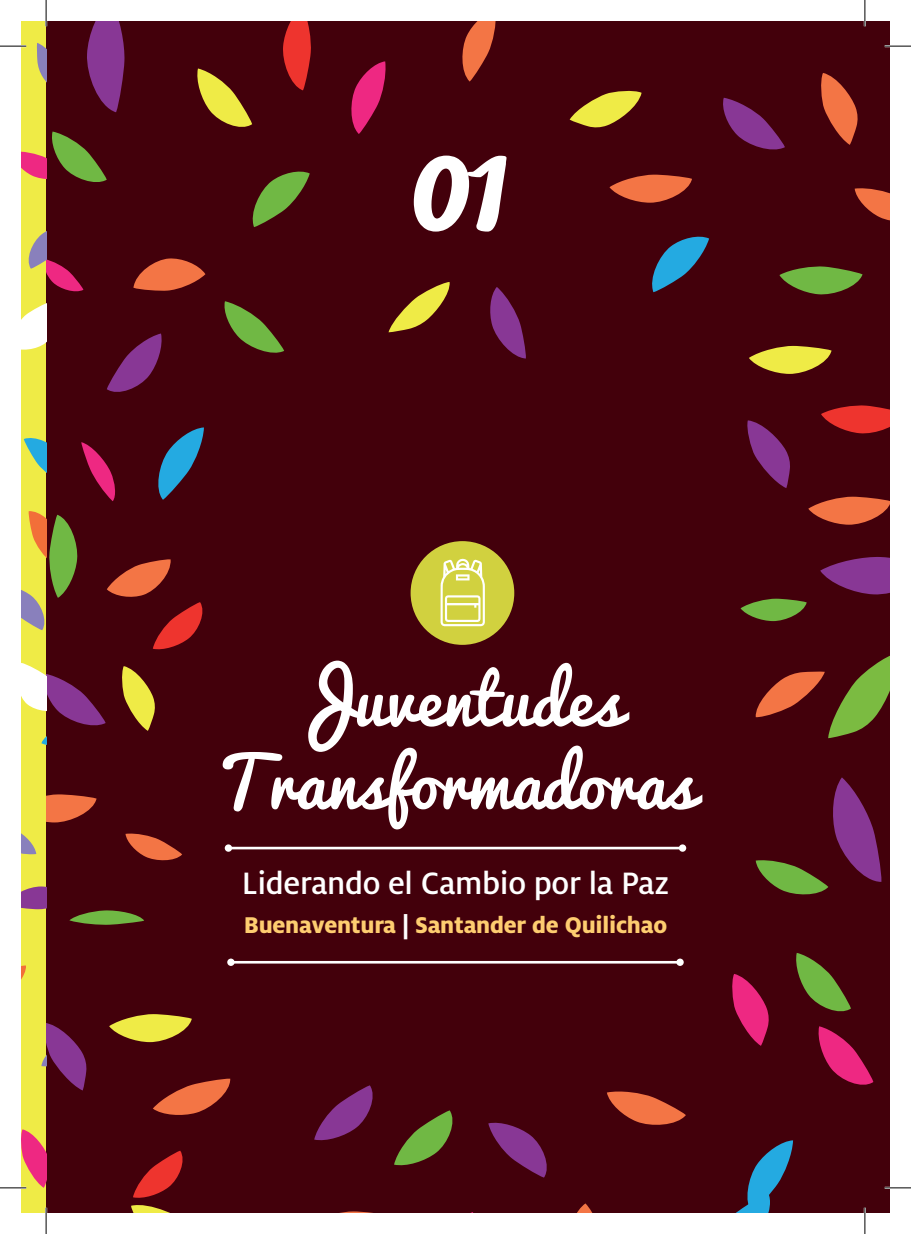
<style>
.page{position:relative;width:911px;height:1234px;background:#fff}
.page>*{position:absolute;margin:0;border:0;box-sizing:border-box;transform-origin:0 0}
.t1{font:147px "Pacifico";color:#fff}
.t2{font:67.9px/82.6px "Pacifico";color:#fff;text-align:center}
.t3{font:500 34.3px "Milo OT";letter-spacing:-.01em;color:#fff}
.t4{font:800 25.2px "Milo OT";letter-spacing:-.01em;color:#fecd70}
.s1{color:#fff}
</style>
<div class="page">
<div style="left:46px;top:21px;width:843px;height:1191px;background:#43000b"></div>
<svg style="left:81px;top:442px;width:34px;height:59px"></svg>
<svg style="left:820px;top:557px;width:69px;height:38px"></svg>
<svg style="left:808px;top:496px;width:81px;height:28px"></svg>
<svg style="left:821px;top:405px;width:68px;height:29px"></svg>
<svg style="left:854px;top:188px;width:35px;height:33px"></svg>
<svg style="left:747px;top:420px;width:43px;height:68px"></svg>
<svg style="left:740px;top:598px;width:66px;height:23px"></svg>
<svg style="left:749px;top:346px;width:82px;height:28px"></svg>
<svg style="left:779px;top:266px;width:83px;height:29px"></svg>
<svg style="left:821px;top:73px;width:37px;height:72px"></svg>
<svg style="left:723px;top:98px;width:62px;height:52px"></svg>
<svg style="left:609px;top:174px;width:83px;height:29px"></svg>
<svg style="left:87px;top:21px;width:38px;height:91px"></svg>
<svg style="left:197px;top:68px;width:55px;height:59px"></svg>
<svg style="left:252px;top:171px;width:58px;height:56px"></svg>
<svg style="left:283px;top:21px;width:28px;height:69px"></svg>
<svg style="left:462px;top:21px;width:34px;height:61px"></svg>
<svg style="left:351px;top:61px;width:35px;height:73px"></svg>
<svg style="left:569px;top:90px;width:72px;height:38px"></svg>
<svg style="left:224px;top:301px;width:60px;height:52px"></svg>
<svg style="left:107px;top:333px;width:55px;height:59px"></svg>
<svg style="left:133px;top:258px;width:72px;height:33px"></svg>
<svg style="left:388px;top:282px;width:62px;height:50px"></svg>
<svg style="left:158px;top:427px;width:46px;height:72px"></svg>
<svg style="left:490px;top:287px;width:36px;height:71px"></svg>
<svg style="left:652px;top:236px;width:57px;height:56px"></svg>
<svg style="left:346px;top:1211px;width:17px;height:1px"></svg>
<svg style="left:314px;top:1085px;width:59px;height:56px"></svg>
<svg style="left:394px;top:1110px;width:59px;height:56px"></svg>
<svg style="left:153px;top:1078px;width:78px;height:37px"></svg>
<svg style="left:107px;top:559px;width:96px;height:91px"></svg>
<svg style="left:125px;top:833px;width:57px;height:28px"></svg>
<svg style="left:109px;top:1014px;width:83px;height:27px"></svg>
<svg style="left:69px;top:910px;width:75px;height:15px"></svg>
<svg style="left:607px;top:1091px;width:79px;height:34px"></svg>
<svg style="left:488px;top:1122px;width:59px;height:55px"></svg>
<svg style="left:577px;top:1203px;width:15px;height:9px"></svg>
<svg style="left:122px;top:666px;width:33px;height:64px"></svg>
<svg style="left:46px;top:794px;width:51px;height:28px"></svg>
<svg style="left:732px;top:974px;width:37px;height:71px"></svg>
<svg style="left:755px;top:777px;width:127px;height:118px"></svg>
<svg style="left:796px;top:953px;width:55px;height:59px"></svg>
<svg style="left:755px;top:656px;width:134px;height:82px"></svg>
<svg style="left:818px;top:1026px;width:55px;height:59px"></svg>
<div style="left:21px;top:21px;width:25px;height:1191px;background:#efeb46"></div>
<svg style="left:21px;top:131px;width:86px;height:51px"></svg>
<svg style="left:28px;top:231px;width:55px;height:61px"></svg>
<svg style="left:21px;top:511px;width:57px;height:119px"></svg>
<svg style="left:21px;top:663px;width:85px;height:82px"></svg>
<svg style="left:21px;top:886px;width:25px;height:23px"></svg>
<svg style="left:21px;top:833px;width:15px;height:22px"></svg>
<svg style="left:21px;top:965px;width:5px;height:15px"></svg>
<svg style="left:41px;top:1023px;width:46px;height:67px"></svg>
<svg style="left:24px;top:438px;width:22px;height:34px"></svg>
<svg style="left:21px;top:303px;width:25px;height:47px"></svg>
<svg style="left:37px;top:43px;width:9px;height:39px"></svg>
<svg style="left:131px;top:1150px;width:52px;height:62px"></svg>
<svg style="left:737px;top:1140px;width:56px;height:72px"></svg>
<hr style="left:228px;top:846px;width:454px;height:3px;background:#fff">
<div style="left:225px;top:844px;width:7px;height:7px;background:#fff;border-radius:50%"></div>
<div style="left:679px;top:844px;width:7px;height:7px;background:#fff;border-radius:50%"></div>
<hr style="left:231px;top:960px;width:449px;height:3px;background:#fff">
<div style="left:227px;top:958px;width:8px;height:7px;background:#fff;border-radius:50%"></div>
<div style="left:676px;top:958px;width:8px;height:7px;background:#fff;border-radius:50%"></div>
<div style="left:410px;top:541px;width:104px;height:103px;background:#d1d13f;border-radius:50%"></div>
<svg style="left:440px;top:558px;width:45px;height:68px"></svg>
<hr style="left:0;top:45px;width:26px;height:2px;background:#fff">
<hr style="left:884px;top:45px;width:27px;height:2px;background:#fff">
<hr style="left:884px;top:1186px;width:27px;height:2px;background:#fff">
<hr style="left:45px;top:0;width:2px;height:26px;background:#fff">
<hr style="left:45px;top:1207px;width:2px;height:26px;background:#fff">
<hr style="left:864px;top:0;width:2px;height:26px;background:#fff">
<hr style="left:864px;top:1207px;width:2px;height:26px;background:#fff">
<svg style="left:0;top:46px;width:26px;height:1px"></svg>
<svg style="left:884px;top:46px;width:27px;height:1px"></svg>
<svg style="left:0;top:1129px;width:46px;height:59px"></svg>
<svg style="left:884px;top:1187px;width:27px;height:1px"></svg>
<svg style="left:46px;top:0;width:1px;height:26px"></svg>
<svg style="left:46px;top:1207px;width:1px;height:26px"></svg>
<svg style="left:864px;top:0;width:1px;height:26px"></svg>
<svg style="left:864px;top:1207px;width:1px;height:26px"></svg>
<h1 class="t1" style="left:411px;top:95px;width:104px">01</h1>
<h2 class="t2" style="left:216px;top:661px;width:480px">Juventudes<br>Transformadoras</h2>
<h3 class="t3" style="left:242px;top:863px;width:428px">Liderando el Cambio por la Paz</h3>
<p class="t4" style="left:244px;top:910px;width:425px">Buenaventura <span class="s1">|</span> Santander de Quilichao</p>
</div>
